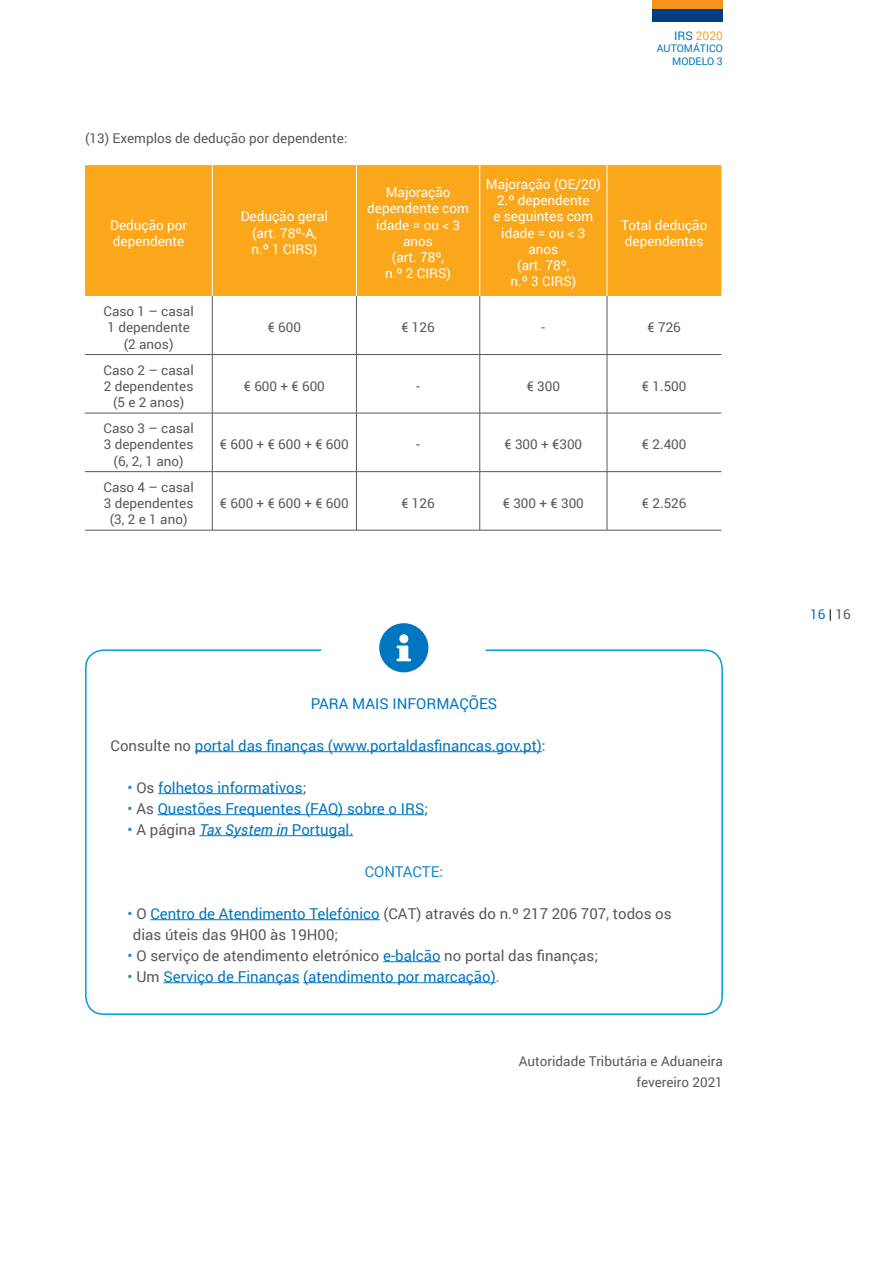
<style>
.page{position:relative;width:893px;height:1263px;background:#fff}
.page>*{position:absolute;margin:0;border:0;box-sizing:border-box;transform-origin:0 0}
.t1{font:15px "Roboto";color:#0076c0}
.t2{font:15px/21px "Roboto";color:#58595b}
.t3{font:italic 15px "Roboto";color:#0076c0}
.t4{font:15px "Roboto";color:#1a88c9}
.t5{font:13.5px/16.2px "Roboto";color:#58595b;text-align:center}
.t6{font:13.5px/16.2px "Roboto";color:#fff;text-align:center}
.t7{font:13.5px "Roboto";color:#0076c0}
.t8{font:12px "Roboto";color:#faa71c}
.t9{font:10.5px/12.6px "Roboto";color:#0076c0;text-align:right}
.s1{color:#0076c0}
.s2{color:#58595b}
.s3{color:#1a88c9}
.s4{font-style:normal;color:#1a88c9}
.s5{font-style:normal;color:#58595b}
.s6{font-style:normal}
.s7{color:#000}
</style>
<div class="page">
<hr style="left:195px;top:751px;width:347px;height:1px;background:#0076c0">
<hr style="left:158px;top:793px;width:145px;height:1px;background:#0076c0">
<hr style="left:158px;top:814px;width:266px;height:1px;background:#0076c0">
<hr style="left:199px;top:835px;width:154px;height:1px;background:#0076c0">
<hr style="left:150px;top:919px;width:230px;height:1px;background:#0076c0">
<hr style="left:383px;top:961px;width:58px;height:1px;background:#0076c0">
<hr style="left:163px;top:982px;width:137px;height:1px;background:#0076c0">
<hr style="left:303px;top:982px;width:193px;height:1px;background:#0076c0">
<div style="left:85px;top:165px;width:636px;height:131px;background:#faa71c"></div>
<hr style="left:212px;top:165px;width:1px;height:131px;background:#fff">
<hr style="left:356px;top:165px;width:1px;height:131px;background:#fff">
<hr style="left:479px;top:165px;width:1px;height:131px;background:#fff">
<hr style="left:607px;top:165px;width:1px;height:131px;background:#fff">
<hr style="left:212px;top:296px;width:1px;height:58px;background:#58595b">
<hr style="left:356px;top:296px;width:1px;height:58px;background:#58595b">
<hr style="left:479px;top:296px;width:1px;height:58px;background:#58595b">
<hr style="left:607px;top:296px;width:1px;height:58px;background:#58595b">
<hr style="left:85px;top:354px;width:127px;height:1px;background:#58595b">
<hr style="left:212px;top:354px;width:144px;height:1px;background:#58595b">
<hr style="left:212px;top:355px;width:1px;height:58px;background:#58595b">
<hr style="left:356px;top:354px;width:124px;height:1px;background:#58595b">
<hr style="left:356px;top:355px;width:1px;height:58px;background:#58595b">
<hr style="left:480px;top:354px;width:127px;height:1px;background:#58595b">
<hr style="left:479px;top:355px;width:1px;height:58px;background:#58595b">
<hr style="left:607px;top:354px;width:114px;height:1px;background:#58595b">
<hr style="left:607px;top:355px;width:1px;height:58px;background:#58595b">
<hr style="left:85px;top:413px;width:127px;height:1px;background:#58595b">
<hr style="left:212px;top:413px;width:144px;height:1px;background:#58595b">
<hr style="left:212px;top:413px;width:1px;height:58px;background:#58595b">
<hr style="left:356px;top:413px;width:124px;height:1px;background:#58595b">
<hr style="left:356px;top:413px;width:1px;height:58px;background:#58595b">
<hr style="left:480px;top:413px;width:127px;height:1px;background:#58595b">
<hr style="left:479px;top:413px;width:1px;height:58px;background:#58595b">
<hr style="left:607px;top:413px;width:114px;height:1px;background:#58595b">
<hr style="left:607px;top:413px;width:1px;height:58px;background:#58595b">
<hr style="left:85px;top:471px;width:127px;height:1px;background:#58595b">
<hr style="left:212px;top:471px;width:144px;height:1px;background:#58595b">
<hr style="left:212px;top:472px;width:1px;height:58px;background:#58595b">
<hr style="left:356px;top:471px;width:124px;height:1px;background:#58595b">
<hr style="left:356px;top:472px;width:1px;height:58px;background:#58595b">
<hr style="left:480px;top:471px;width:127px;height:1px;background:#58595b">
<hr style="left:479px;top:472px;width:1px;height:58px;background:#58595b">
<hr style="left:607px;top:471px;width:114px;height:1px;background:#58595b">
<hr style="left:607px;top:472px;width:1px;height:58px;background:#58595b">
<hr style="left:85px;top:530px;width:127px;height:1px;background:#58595b">
<hr style="left:212px;top:530px;width:144px;height:1px;background:#58595b">
<hr style="left:356px;top:530px;width:124px;height:1px;background:#58595b">
<hr style="left:480px;top:530px;width:127px;height:1px;background:#58595b">
<hr style="left:607px;top:530px;width:114px;height:1px;background:#58595b">
<svg style="left:379px;top:623px;width:49px;height:49px"></svg>
<div style="left:85px;top:649px;width:638px;height:366px;border:2px solid #009ddc;border-radius:18px"></div>
<div style="left:652px;top:0;width:71px;height:12px;background:#f7941e"></div>
<div style="left:652px;top:10px;width:71px;height:12px;background:#003e7e"></div>
<p class="t8" style="left:674px;top:27px;width:50px"><span class="s1">IRS</span> 2020</p>
<p class="t9" style="left:657px;top:42px;width:68px">AUTOMÁTICO<br>MODELO 3</p>
<p class="t5" style="left:85px;top:129px;width:264px">(13) Exemplos de dedução por dependente:</p>
<p class="t6" style="left:110px;top:216px;width:78px;text-align:left">Dedução por dependente</p>
<p class="t6" style="left:241px;top:208px;width:89px">Dedução geral (art. 78º-A,<br>n.º 1 CIRS)</p>
<p class="t6" style="left:367px;top:184px;width:103px">Majoração dependente com idade = ou &lt; 3 anos<br>(art. 78º,<br>n.º 2 CIRS)</p>
<p class="t6" style="left:486px;top:176px;width:117px">Majoração (OE/20)<br>2.º dependente<br>e seguintes com idade = ou &lt; 3 anos<br>(art. 78º,<br>n.º 3 CIRS)</p>
<p class="t6" style="left:621px;top:216px;width:88px;text-align:left">Total dedução dependentes</p>
<p class="t5" style="left:104px;top:303px;width:92px">Caso 1 – casal<br>1 dependente (2 anos)</p>
<p class="t5" style="left:104px;top:361px;width:92px">Caso 2 – casal<br>2 dependentes (5 e 2 anos)</p>
<p class="t5" style="left:104px;top:420px;width:92px">Caso 3 – casal<br>3 dependentes (6, 2, 1 ano)</p>
<p class="t5" style="left:104px;top:478px;width:92px">Caso 4 – casal<br>3 dependentes (3, 2 e 1 ano)</p>
<p class="t5" style="left:268px;top:319px;width:35px">€ 600</p>
<p class="t5" style="left:401px;top:319px;width:35px">€ 126</p>
<p class="t5" style="left:541px;top:319px;width:5px">-</p>
<p class="t5" style="left:647px;top:319px;width:35px">€ 726</p>
<p class="t5" style="left:244px;top:377px;width:83px">€ 600 + € 600</p>
<p class="t5" style="left:416px;top:377px;width:5px">-</p>
<p class="t5" style="left:527px;top:377px;width:35px">€ 300</p>
<p class="t5" style="left:642px;top:377px;width:46px">€ 1.500</p>
<p class="t5" style="left:220px;top:436px;width:130px">€ 600 + € 600 + € 600</p>
<p class="t5" style="left:416px;top:436px;width:5px">-</p>
<p class="t5" style="left:504px;top:436px;width:79px">€ 300 + €300</p>
<p class="t5" style="left:642px;top:436px;width:46px">€ 2.400</p>
<p class="t5" style="left:220px;top:495px;width:130px">€ 600 + € 600 + € 600</p>
<p class="t5" style="left:401px;top:495px;width:35px">€ 126</p>
<p class="t5" style="left:503px;top:495px;width:83px">€ 300 + € 300</p>
<p class="t5" style="left:642px;top:495px;width:46px">€ 2.526</p>
<p class="t1" style="left:311px;top:693px;width:188px">PARA MAIS INFORMAÇÕES</p>
<p class="t1" style="left:111px;top:735px;width:437px"><span class="s2">Consulte no</span> portal das finanças (www.portaldasfinancas.gov.pt)<span class="s2">:</span></p>
<p class="t1" style="left:128px;top:777px;width:180px"><span class="s3">•</span> <span class="s2">Os</span> folhetos informativos<span class="s2">;</span></p>
<p class="t1" style="left:128px;top:798px;width:302px"><span class="s3">•</span> <span class="s2">As</span> Questões Frequentes (FAQ) sobre o IRS<span class="s2">;</span></p>
<p class="t3" style="left:128px;top:819px;width:227px"><span class="s4">•</span> <span class="s5">A página</span> Tax System in <span class="s6">Portugal.</span></p>
<p class="t4" style="left:365px;top:861px;width:80px">CONTACTE:</p>
<p class="t2" style="left:133px;top:902px;width:540px;text-indent:-5px"><span class="s3">•</span> O <span class="s1">Centro de Atendimento Telefónico</span> (CAT) através do n.º 217 206 707, todos os dias úteis das 9H00 às 19H00;</p>
<p class="t2" style="left:128px;top:944px;width:472px"><span class="s3">•</span> O serviço de atendimento eletrónico <span class="s1">e-balcão</span> no portal das finanças;</p>
<p class="t1" style="left:128px;top:966px;width:374px"><span class="s3">•</span> <span class="s2">Um</span> Serviço de Finanças (atendimento por marcação)<span class="s2">.</span></p>
<p class="t5" style="left:519px;top:1050px;width:206px;line-height:21px;text-align:right">Autoridade Tributária e Aduaneira fevereiro 2021</p>
<p class="t7" style="left:810px;top:605px;width:42px">16 <span class="s7">|</span> <span class="s2">16</span></p>
</div>
